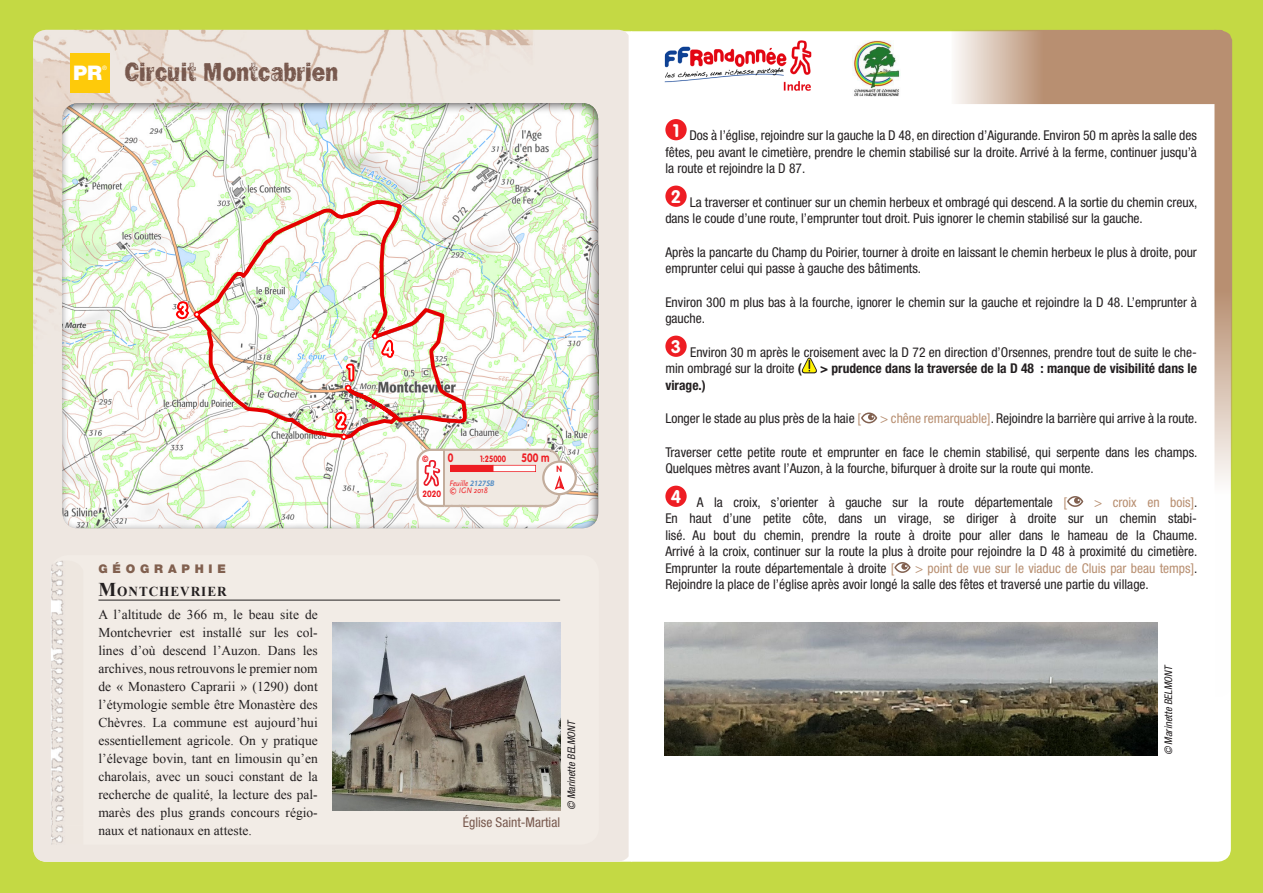
<style>
.page{position:relative;width:1263px;height:893px;background:#fff}
.page>*{position:absolute;margin:0;border:0;box-sizing:border-box;transform-origin:0 0}
.t1{font:27px "Frankie OTF";color:#78594e;scale:.83 1}
.t2{font:700 13.65px "Times New Roman";letter-spacing:.07em;color:#231f20}
.t3{font:condensed 13.5px/16.5px "Helvetica Neue LT Std";color:#231f20}
.t4{font:13.5px/18px "Times New Roman";color:#231f20;text-align:justify}
.t5{font:700 condensed 13.5px "Helvetica Neue LT Std";color:#231f20}
.t6{font:condensed 13.5px "Helvetica Neue LT Std";color:#78594e}
.t7{font:900 12px "Helvetica Neue LT Std";letter-spacing:.4em;color:#81604f}
.t8{font:700 12px "VAG Rounded Std";color:#ee1d23;scale:.82 1}
.t9{font:italic condensed 10.5px "Helvetica Neue LT Std";color:#231f20}
.t10{font:700 9px "VAG Rounded Std";color:#ee1d23;scale:.82 1}
.t11{font:700 9px "VAG Rounded Std";color:#ee1d23;scale:.9 1}
.t12{font:italic 8.25px/6.9px "Scala Sans";color:#ee1d23;scale:.9 1}
.t13{font:6.15px "Helvetica Neue LT Std";color:#fff}
.s1{font-family:"Helvetica Neue LT Std";font-weight:900;font-size:20.1px;color:#fff}
.s2{font-size:19.5px}
.s3{font-family:"Myriad Pro";font-weight:700;color:#5a91c6}
.s4{font-weight:700}
.s5{color:#b88f71}
</style>
<div class="page">
<div style="left:0;top:0;width:631px;height:893px;background:#c4d944"></div>
<div style="left:631px;top:0;width:632px;height:893px;background:#c4d944"></div>
<div style="left:632px;top:31px;width:599px;height:831px;background:#fff"></div>
<img style="left:33px;top:30px;width:596px;height:832px">
<div style="left:665px;top:119px;width:22px;height:21px;background:#ee1d23;border-radius:50%"></div>
<div style="left:665px;top:186px;width:22px;height:21px;background:#ee1d23;border-radius:50%"></div>
<div style="left:665px;top:336px;width:22px;height:21px;background:#ee1d23;border-radius:50%"></div>
<svg style="left:801px;top:357px;width:17px;height:16px"></svg>
<svg style="left:861px;top:412px;width:16px;height:11px"></svg>
<div style="left:665px;top:486px;width:22px;height:21px;background:#ee1d23;border-radius:50%"></div>
<svg style="left:951px;top:30px;width:281px;height:667px;background:#f5f0eb"></svg>
<svg style="left:894px;top:562px;width:17px;height:11px"></svg>
<div style="left:71px;top:54px;width:39px;height:39px;background:#feca0a"></div>
<div style="left:62px;top:102px;width:537px;height:427px;background:#231f20;opacity:.75"></div>
<svg style="left:416px;top:449px;width:161px;height:58px;background:#eddad4"></svg>
<div style="left:51px;top:555px;width:548px;height:290px;background:#f2ece6;border-radius:18px"></div>
<hr style="left:98px;top:600px;width:462px;height:1px;background:#231f20">
<img style="left:51px;top:561px;width:14px;height:284px">
<img style="left:332px;top:623px;width:228px;height:187px">
<svg style="left:653px;top:40px;width:170px;height:57px"></svg>
<img style="left:665px;top:40px;width:146px;height:57px">
<div style="left:838px;top:40px;width:77px;height:57px;background:#fff"></div>
<img style="left:853px;top:40px;width:47px;height:57px">
<img style="left:664px;top:622px;width:493px;height:133px">
<h1 class="t1" style="left:73px;top:56px;width:321px"><span class="s1">PR</span> Circuit Montcabrien</h1>
<p class="t13" style="left:102px;top:65px;width:6px">®</p>
<p class="t7" style="left:98px;top:562px;width:54px">GÉOGR</p>
<p class="t7" style="left:168px;top:562px;width:58px">APHIE</p>
<p class="t2" style="left:98px;top:582px;width:130px"><span class="s2">M</span>ONTCHEVRIER</p>
<p class="t4" style="left:98px;top:605px;width:221px">A l’altitude de 366 m, le beau site de Montchevrier est installé sur les col&shy;lines d’où descend l’Auzon. Dans les archives, nous retrouvons le premier nom de « Monastero Caprarii » (1290) dont l’étymologie semble être Monastère des Chèvres. La commune est aujourd’hui essentiellement agricole. On y pratique l’élevage bovin, tant en limousin qu’en charolais, avec un souci constant de la recherche de qualité, la lecture des pal&shy;marès des plus grands concours régio&shy;naux et nationaux en atteste.</p>
<p class="t11" style="left:422px;top:453px;width:9px">©</p>
<p class="t8" style="left:448px;top:451px;width:8px">0</p>
<p class="t10" style="left:480px;top:454px;width:33px">1:25000</p>
<p class="t8" style="left:522px;top:451px;width:36px">500 m</p>
<p class="t11" style="left:557px;top:463px;width:8px">N</p>
<p class="t11" style="left:422px;top:489px;width:22px">2020</p>
<p class="t12" style="left:450px;top:480px;width:51px">Feuille <span class="s3">2127SB </span>© IGN 2018</p>
<p class="t6" style="left:463px;top:815px;width:99px">Église Saint-Martial</p>
<p class="t9" style="left:565px;top:810px;width:92px;rotate:-90deg">© Marinette BELMONT</p>
<p class="t3" style="left:665px;top:127px;width:533px;text-align:justify;text-indent:7px"><sup>1</sup> Dos à l’église, rejoindre sur la gauche la D 48, en direction d’Aigurande. Environ 50 m après la salle des fêtes, peu avant le cimetière, prendre le chemin stabilisé sur la droite. Arrivé à la ferme, continuer jusqu’à la route et rejoindre la D 87.</p>
<p class="t3" style="left:665px;top:194px;width:534px;text-indent:5px"><sup>2</sup> La traverser et continuer sur un chemin herbeux et ombragé qui descend. A la sortie du chemin creux, dans le coude d’une route, l’emprunter tout droit. Puis ignorer le chemin stabilisé sur la gauche.</p>
<p class="t3" style="left:665px;top:244px;width:533px">Après la pancarte du Champ du Poirier, tourner à droite en laissant le chemin herbeux le plus à droite, pour emprunter celui qui passe à gauche des bâtiments.</p>
<p class="t3" style="left:665px;top:294px;width:533px">Environ 300 m plus bas à la fourche, ignorer le chemin sur la gauche et rejoindre la D 48. L’emprunter à gauche.</p>
<p class="t3" style="left:665px;top:344px;width:533px;text-indent:5px"><sup>3</sup> Environ 30 m après le croisement avec la D 72 en direction d’Orsennes, prendre tout de suite le che&shy;min ombragé sur la droite <span class="s4">(</span></p>
<p class="t5" style="left:820px;top:360px;width:378px">&gt; prudence dans la traversée de la D 48 : manque de visibilité dans le</p>
<p class="t5" style="left:665px;top:377px;width:42px">virage.)</p>
<p class="t3" style="left:665px;top:410px;width:197px">Longer le stade au plus près de la haie <span class="s5">[</span></p>
<p class="t3" style="left:880px;top:410px;width:319px"><span class="s5">&gt; chêne remarquable]</span>. Rejoindre la barrière qui arrive à la route.</p>
<p class="t3" style="left:665px;top:444px;width:533px">Traverser cette petite route et emprunter en face le chemin stabilisé, qui serpente dans les champs.<br>Quelques mètres avant l’Auzon, à la fourche, bifurquer à droite sur la route qui monte.</p>
<p class="t3" style="left:671px;top:494px;width:398px"><sup>4</sup> A la croix, s’orienter à gauche sur la route départementale <span class="s5">[</span></p>
<p class="t3" style="left:665px;top:494px;width:534px;text-align:justify;text-indent:429px"><span class="s5">&gt; croix en bois]</span>.<br>En haut d’une petite côte, dans un virage, se diriger à droite sur un chemin stabi&shy;lisé. Au bout du chemin, prendre la route à droite pour aller dans le hameau de la Chaume.<br>Arrivé à la croix, continuer sur la route la plus à droite pour rejoindre la D 48 à proximité du cimetière.<br>Emprunter la route départementale à droite <span class="s5">[</span></p>
<p class="t3" style="left:665px;top:560px;width:533px;text-indent:250px"><span class="s5">&gt; point de vue sur le viaduc de Cluis par beau temps]</span>.<br>Rejoindre la place de l’église après avoir longé la salle des fêtes et traversé une partie du village.</p>
<p class="t9" style="left:1162px;top:755px;width:92px;rotate:-90deg">© Marinette BELMONT</p>
</div>
